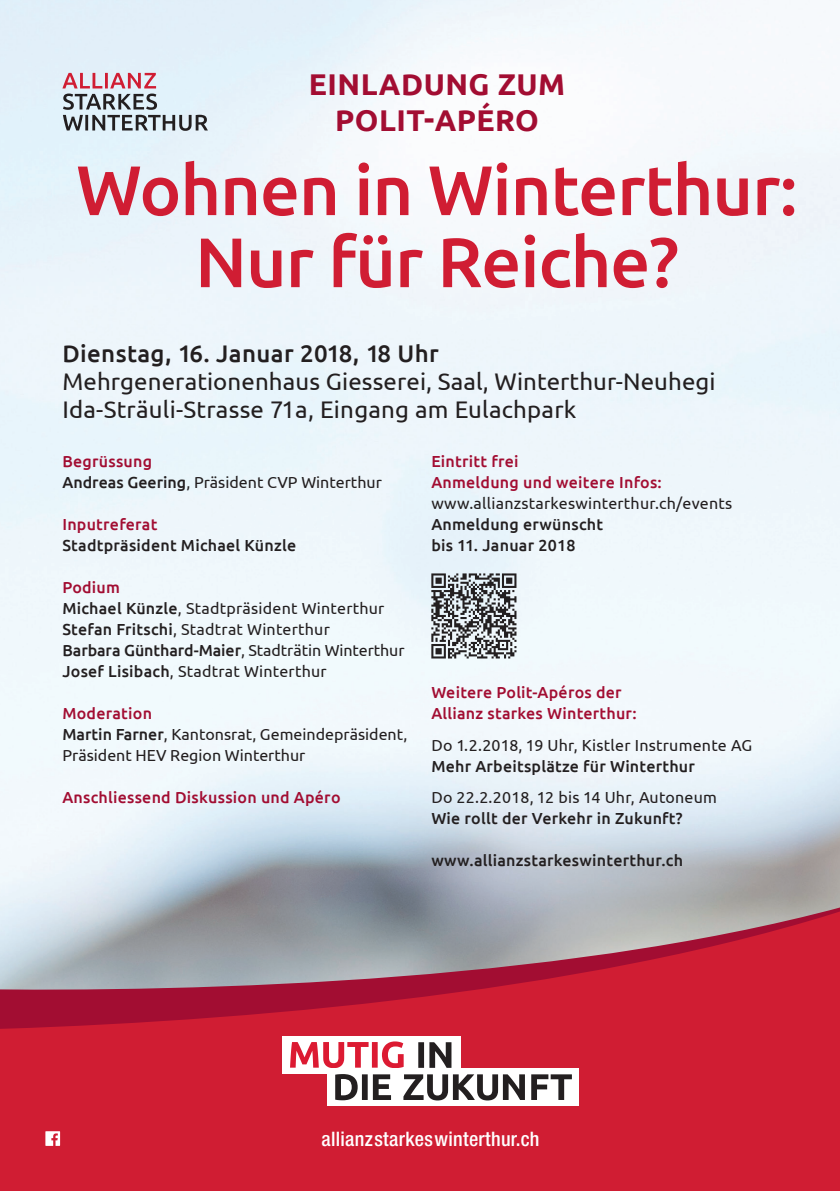
<style>
.page{position:relative;width:840px;height:1191px;background:#fff}
.page>*{position:absolute;margin:0;border:0;box-sizing:border-box;transform-origin:0 0}
.t1{font:500 70px/72px "Ubuntu";letter-spacing:-.015em;color:#d01d33;text-align:center}
.t2{font:700 30px/36px "Ubuntu";letter-spacing:.015em;color:#a20d32;text-align:center}
.t3{font:24px/28px "Ubuntu";letter-spacing:.005em;color:#231f20}
.t4{font:500 24px "Ubuntu";letter-spacing:.015em;color:#231f20}
.t5{font:500 condensed 20px "Helvetica Neue LT Std";letter-spacing:.015em;color:#fff}
.t6{font:16px/21px "Ubuntu";letter-spacing:.015em;color:#231f20}
.t7{font:500 16px/21px "Ubuntu";letter-spacing:.015em;color:#231f20}
.t8{font:500 16px/21px "Ubuntu";letter-spacing:.015em;color:#a20d32}
.s1{font-weight:500;color:#a20d32}
.s2{font-weight:500}
</style>
<div class="page">
<svg style="left:0;top:737px;width:839px;height:454px;background:#c87a88"></svg>
<svg style="left:45px;top:1131px;width:15px;height:14px"></svg>
<div style="left:282px;top:1036px;width:178px;height:37px;background:#fff"></div>
<svg style="left:418px;top:1042px;width:33px;height:25px"></svg>
<svg style="left:290px;top:1041px;width:113px;height:27px"></svg>
<div style="left:327px;top:1068px;width:251px;height:38px;background:#fff"></div>
<svg style="left:335px;top:1074px;width:236px;height:26px"></svg>
<svg style="left:63px;top:94px;width:145px;height:37px;background:#a8b2b9"></svg>
<svg style="left:62px;top:73px;width:94px;height:15px"></svg>
<svg style="left:431px;top:573px;width:85px;height:85px;background:#888b8e"></svg>
<h2 class="t2" style="left:309px;top:66px;width:257px">EINLADUNG ZUM<br>POLIT-APÉRO</h2>
<h1 class="t1" style="left:76px;top:152px;width:723px">Wohnen in Winterthur:<br>Nur für Reiche?</h1>
<h3 class="t4" style="left:62px;top:338px;width:378px">Dienstag, 16. Januar 2018, 18 Uhr</h3>
<h3 class="t3" style="left:62px;top:367px;width:654px">Mehrgenerationenhaus Giesserei, Saal, Winterthur-Neuhegi<br>Ida-Sträuli-Strasse 71a, Eingang am Eulachpark</h3>
<p class="t6" style="left:62px;top:450px;width:321px"><span class="s1">Begrüssung<br></span><span class="s2">Andreas Geering</span>, Präsident CVP Winterthur</p>
<p class="t8" style="left:62px;top:513px;width:96px">Inputreferat</p>
<p class="t7" style="left:62px;top:534px;width:235px">Stadtpräsident Michael Künzle</p>
<p class="t6" style="left:62px;top:576px;width:343px"><span class="s1">Podium<br></span><span class="s2">Michael Künzle</span>, Stadtpräsident Winterthur <span class="s2">Stefan Fritschi</span>, Stadtrat Winterthur<br><span class="s2">Barbara Günthard-Maier</span>, Stadträtin Winterthur <span class="s2">Josef Lisibach</span>, Stadtrat Winterthur</p>
<p class="t6" style="left:62px;top:702px;width:346px"><span class="s1">Moderation<br></span><span class="s2">Martin Farner</span>, Kantonsrat, Gemeindepräsident,<br>Präsident HEV Region Winterthur</p>
<p class="t8" style="left:62px;top:786px;width:279px">Anschliessend Diskussion und Apéro</p>
<p class="t8" style="left:431px;top:450px;width:232px">Eintritt frei<br>Anmeldung und weitere Infos:</p>
<p class="t6" style="left:431px;top:492px;width:302px">www.allianzstarkeswinterthur.ch/events</p>
<p class="t7" style="left:431px;top:513px;width:173px">Anmeldung erwünscht bis 11. Januar 2018</p>
<p class="t8" style="left:431px;top:681px;width:207px">Weitere Polit-Apéros der<br>Allianz starkes Winterthur:</p>
<p class="t6" style="left:431px;top:734px;width:322px">Do 1.2.2018, 19 Uhr, Kistler Instrumente AG</p>
<p class="t7" style="left:431px;top:755px;width:265px">Mehr Arbeitsplätze für Winterthur</p>
<p class="t6" style="left:431px;top:786px;width:287px">Do 22.2.2018, 12 bis 14 Uhr, Autoneum</p>
<p class="t7" style="left:431px;top:807px;width:253px">Wie rollt der Verkehr in Zukunft?</p>
<p class="t7" style="left:431px;top:849px;width:253px">www.allianzstarkeswinterthur.ch</p>
<p class="t5" style="left:321px;top:1126px;width:219px">allianzstarkeswinterthur.ch</p>
</div>
